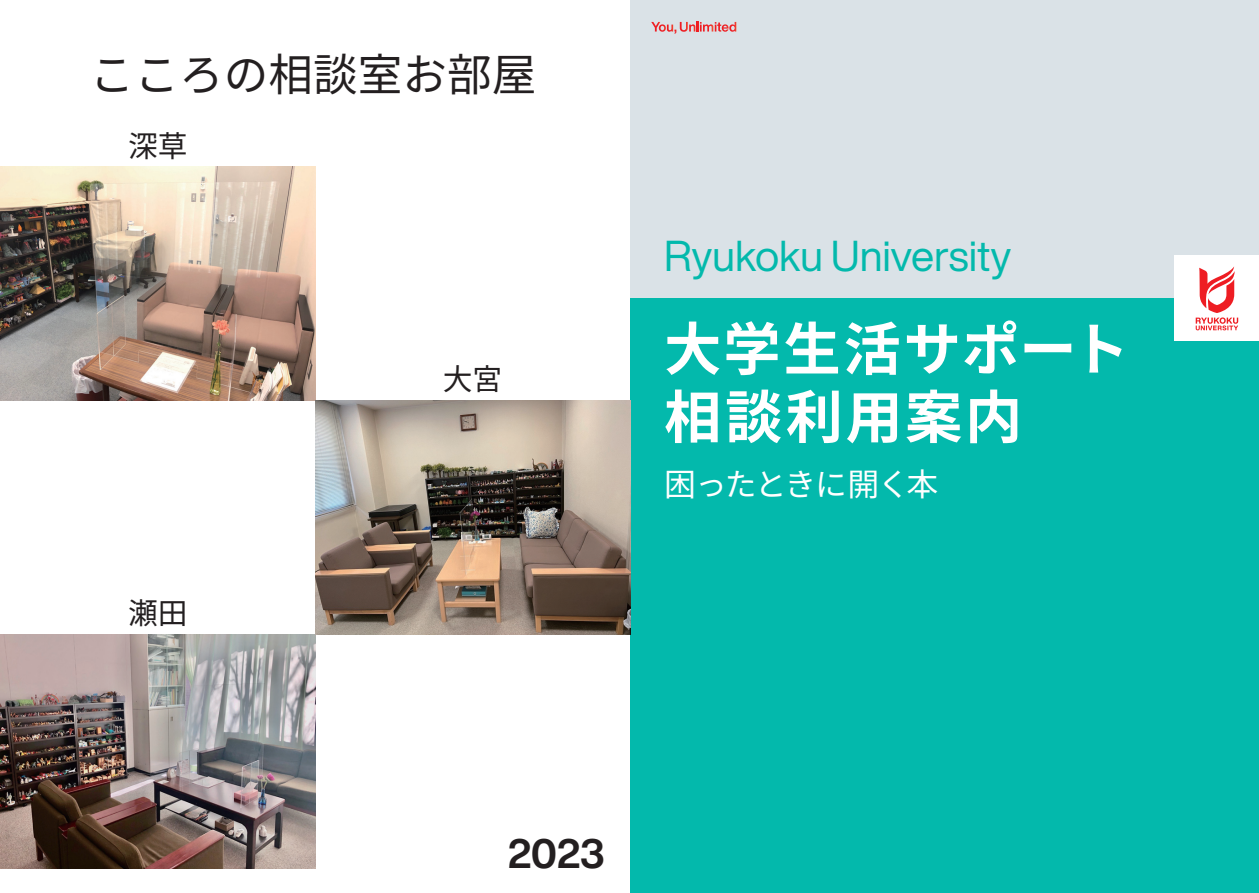
<style>
.page{position:relative;width:1259px;height:893px;background:#fff}
.page>*{position:absolute;margin:0;border:0;box-sizing:border-box;transform-origin:0 0}
.t1{font:700 57.45px/67.9px "Noto Sans CJ Kjp";letter-spacing:.045em;color:#fff}
.t2{font:44.7px "Noto Sans CJ Kjp";color:#231f20}
.t3{font:42.45px "Helvetica Now Display";letter-spacing:-.005em;color:#03b9ac}
.t4{font:700 40.35px "Helvetica Now Display";color:#231f20}
.t5{font:31.95px "Noto Sans CJ Kjp";letter-spacing:-.045em;color:#fff}
.t6{font:29.7px "Noto Sans CJ Kjp";color:#231f20}
</style>
<div class="page">
<div style="left:630px;top:0;width:629px;height:298px;background:#dae2e7"></div>
<div style="left:630px;top:298px;width:629px;height:595px;background:#03b9ac"></div>
<img style="left:0;top:167px;width:315px;height:233px">
<img style="left:0;top:634px;width:315px;height:234px">
<img style="left:315px;top:400px;width:315px;height:234px">
<div style="left:1174px;top:256px;width:85px;height:85px;background:#fff"></div>
<svg style="left:1195px;top:266px;width:43px;height:64px"></svg>
<svg style="left:651px;top:22px;width:85px;height:12px"></svg>
<p class="t2" style="left:90px;top:49px;width:448px">こころの相談室お部屋</p>
<p class="t6" style="left:128px;top:129px;width:61px">深草</p>
<p class="t6" style="left:128px;top:597px;width:61px">瀬田</p>
<p class="t6" style="left:443px;top:363px;width:61px">大宮</p>
<p class="t3" style="left:664px;top:227px;width:349px">Ryukoku University</p>
<h1 class="t1" style="left:664px;top:316px;width:467px">大学生活サポート相談利用案内</h1>
<p class="t5" style="left:664px;top:467px;width:276px">困ったときに開く本</p>
<p class="t4" style="left:508px;top:825px;width:98px">2023</p>
</div>
